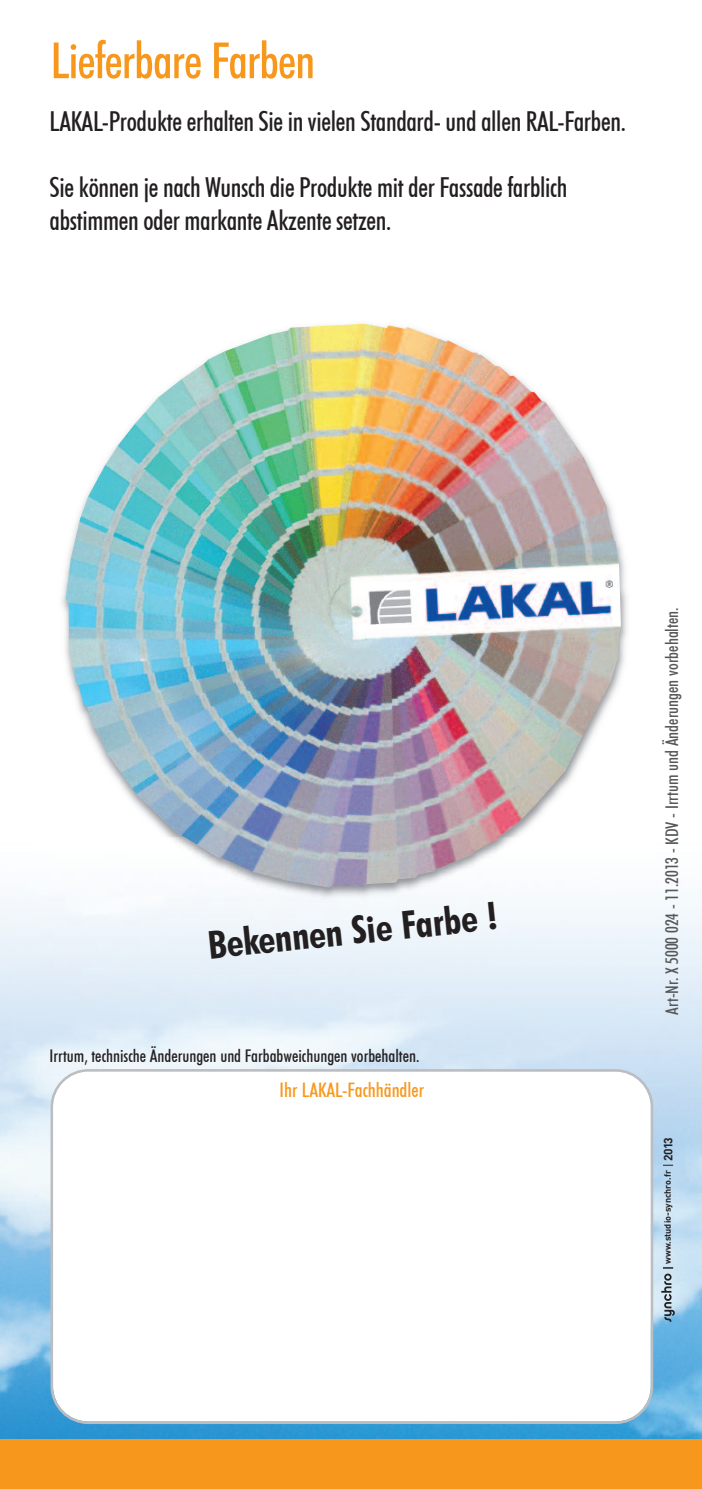
<style>
.page{position:relative;width:702px;height:1489px;background:#fff}
.page>*{position:absolute;margin:0;border:0;box-sizing:border-box;transform-origin:0 0}
.t1{font:500 condensed 50px "Futura BT";letter-spacing:-.02em;color:#f7981d}
.t2{font:700 condensed 38.5px "Futura BT";color:#231f20}
.t3{font:500 condensed 27.5px/33px "Futura BT";letter-spacing:-.01em;color:#231f20}
.t4{font:500 condensed 20px "Futura BT";color:#f7981d}
.t5{font:500 condensed 17.5px "Futura BT";color:#57585a}
.t6{font:500 condensed 17.5px "Futura BT";color:#231f20}
.t7{font:700 9px "DIN";color:#231f20}
.s1{font-size:12px}
</style>
<div class="page">
<img style="left:0;top:900px;width:702px;height:539px">
<div style="left:0;top:1439px;width:702px;height:49px;background:#f7981d"></div>
<svg style="left:51px;top:1069px;width:602px;height:354px"></svg>
<svg style="left:661px;top:1275px;width:13px;height:46px"></svg>
<svg style="left:664px;top:1273px;width:7px;height:7px"></svg>
<img style="left:38px;top:323px;width:617px;height:596px">
<img style="left:65px;top:324px;width:556px;height:563px">
<h1 class="t1" style="left:51px;top:30px;width:266px">Lieferbare Farben</h1>
<p class="t3" style="left:50px;top:105px;width:577px">LAKAL-Produkte erhalten Sie in vielen Standard- und allen RAL-Farben.</p>
<p class="t3" style="left:50px;top:171px;width:519px">Sie können je nach Wunsch die Produkte mit der Fassade farblich abstimmen oder markante Akzente setzen.</p>
<h2 class="t2" style="left:205px;top:922px;width:292px;rotate:-6deg">Bekennen Sie Farbe !</h2>
<p class="t6" style="left:50px;top:1044px;width:371px">Irrtum, technische Änderungen und Farbabweichungen vorbehalten.</p>
<p class="t4" style="left:279px;top:1077px;width:146px">Ihr LAKAL-Fachhändler</p>
<p class="t5" style="left:661px;top:1014px;width:408px;rotate:-90deg">Art-Nr. X 5000 024 - 11.2013 - KDV - Irrtum und Änderungen vorbehalten.</p>
<p class="t7" style="left:662px;top:1263px;width:128px;rotate:-90deg">www.studio-synchro.fr <span class="s1">2013</span></p>
</div>
